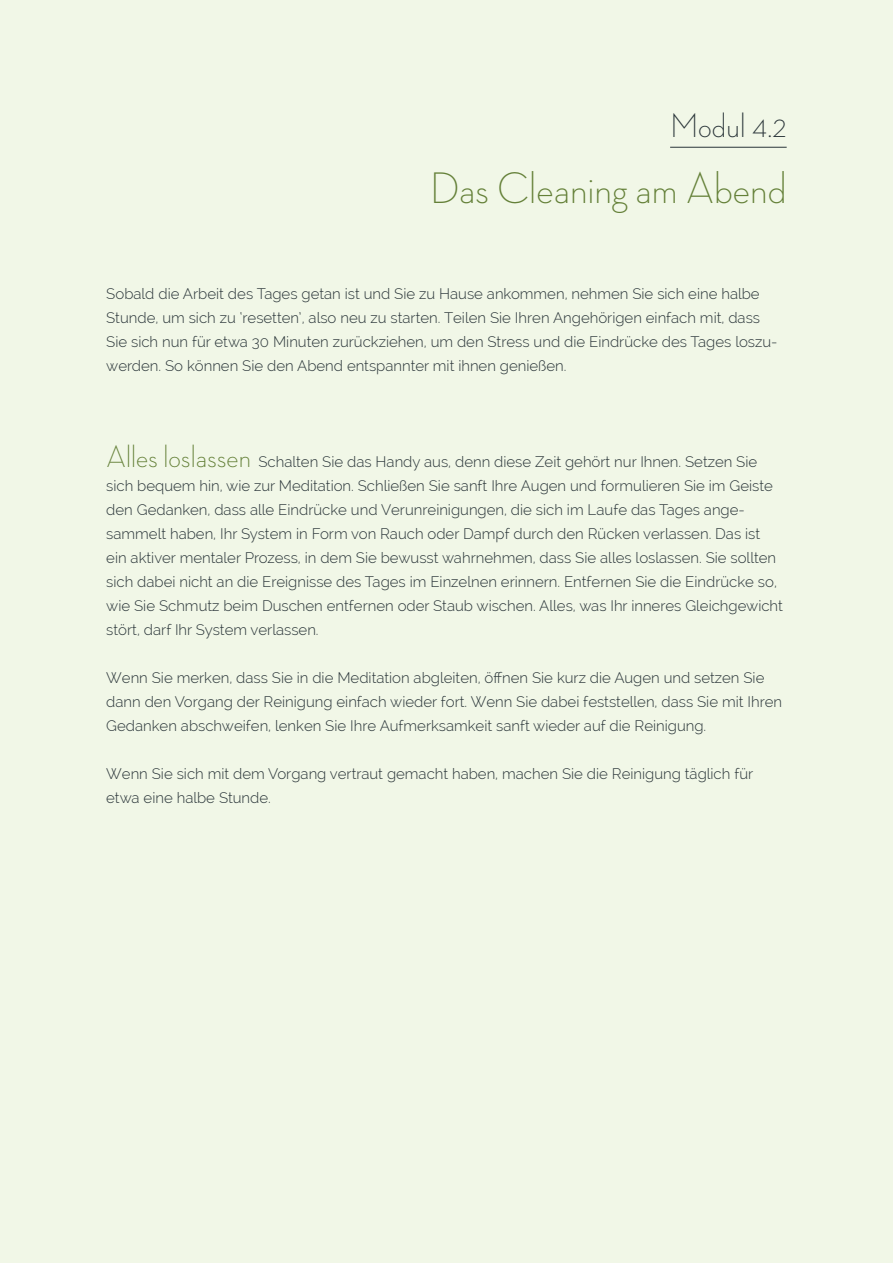
<style>
.page{position:relative;width:893px;height:1263px;background:#f1f7e7}
.page>*{position:absolute;margin:0;border:0;box-sizing:border-box;transform-origin:0 0}
.Modultitel{font:300 45px "Neutraface Display";color:#648038}
.Modul_Nummerierung{font:300 34.5px "Neutraface Display";letter-spacing:.005em;color:#293438}
.copy_text_links{font:300 15px/24px "Raleway";color:#293438}
.copy_text_links___su{font:300 15px/24px "Raleway";color:#293438}
.s1{font-family:"Neutraface Display";font-size:31.5px;color:#648038}
</style>
<div class="page">
<hr style="left:670px;top:147px;width:117px;height:1px;background:#293438">
<p class="Modul_Nummerierung" style="left:670px;top:106px;width:118px">Modul 4.2</p>
<p class="Modultitel" style="left:430px;top:163px;width:358px">Das Cleaning am Abend</p>
<p class="copy_text_links" style="left:106px;top:281px;width:673px">Sobald die Arbeit des Tages getan ist und Sie zu Hause ankommen, nehmen Sie sich eine halbe Stunde, um sich zu ‘resetten’, also neu zu starten. Teilen Sie Ihren Angehörigen einfach mit, dass Sie sich nun für etwa 30 Minuten zurückziehen, um den Stress und die Eindrücke des Tages loszu&shy;werden. So können Sie den Abend entspannter mit ihnen genießen.</p>
<p class="copy_text_links___su" style="left:106px;top:449px;width:678px"><span class="s1">Alles loslassen</span> Schalten Sie das Handy aus, denn diese Zeit gehört nur Ihnen. Setzen Sie sich bequem hin, wie zur Meditation. Schließen Sie sanft Ihre Augen und formulieren Sie im Geiste den Gedanken, dass alle Eindrücke und Verunreinigungen, die sich im Laufe das Tages ange&shy;sammelt haben, Ihr System in Form von Rauch oder Dampf durch den Rücken verlassen. Das ist ein aktiver mentaler Prozess, in dem Sie bewusst wahrnehmen, dass Sie alles loslassen. Sie sollten sich dabei nicht an die Ereignisse des Tages im Einzelnen erinnern. Entfernen Sie die Eindrücke so, wie Sie Schmutz beim Duschen entfernen oder Staub wischen. Alles, was Ihr inneres Gleichgewicht stört, darf Ihr System verlassen.</p>
<p class="copy_text_links" style="left:106px;top:665px;width:677px">Wenn Sie merken, dass Sie in die Meditation abgleiten, öffnen Sie kurz die Augen und setzen Sie dann den Vorgang der Reinigung einfach wieder fort. Wenn Sie dabei feststellen, dass Sie mit Ihren<br>Gedanken abschweifen, lenken Sie Ihre Aufmerksamkeit sanft wieder auf die Reinigung.</p>
<p class="copy_text_links" style="left:106px;top:761px;width:648px">Wenn Sie sich mit dem Vorgang vertraut gemacht haben, machen Sie die Reinigung täglich für etwa eine halbe Stunde.</p>
</div>
